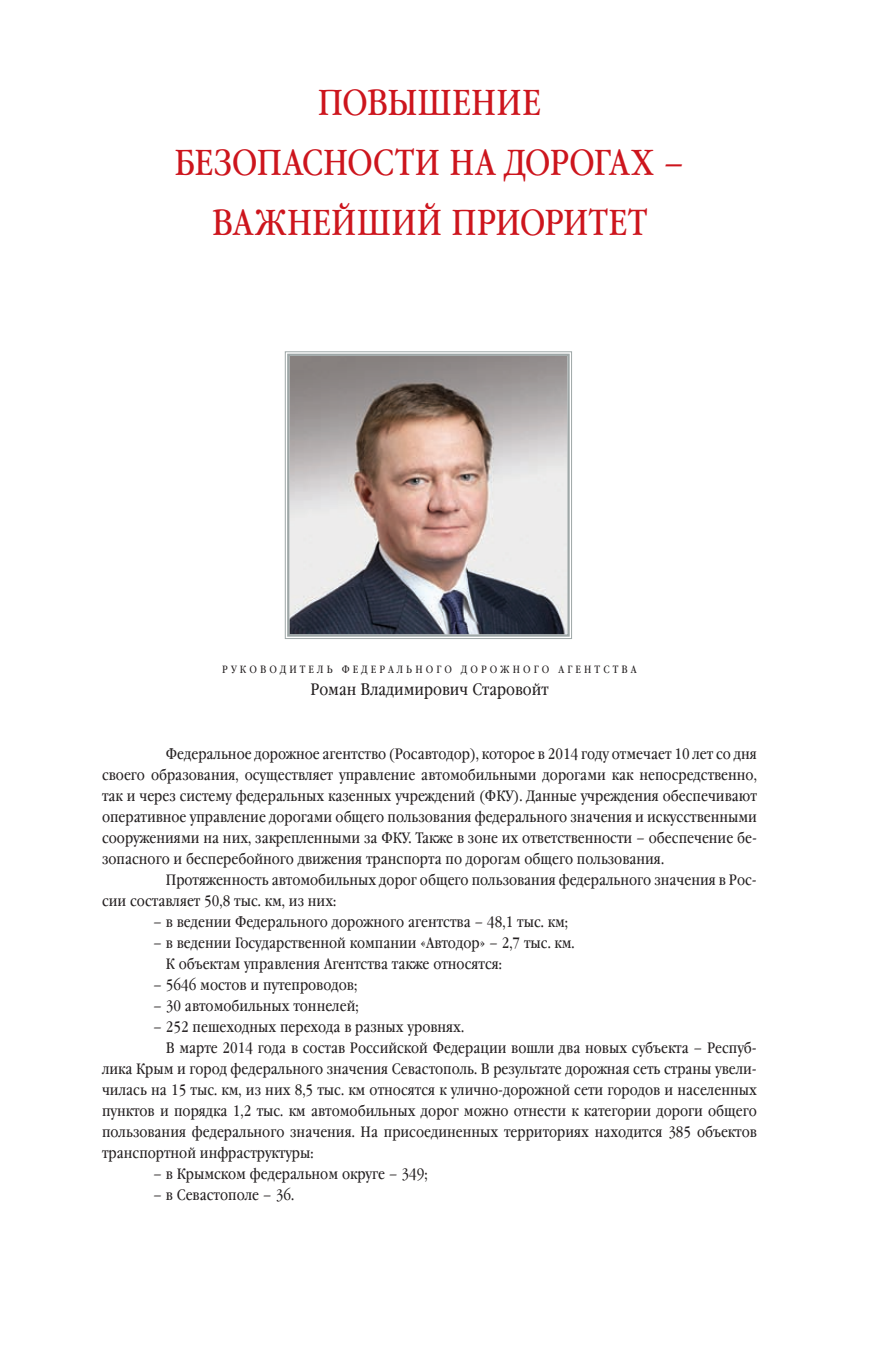
<style>
.page{position:relative;width:893px;height:1361px;background:#fff}
.page>*{position:absolute;margin:0;border:0;box-sizing:border-box;transform-origin:0 0}
.t1{font:36px "Garamond Book Narrow C";color:#cd151d}
.t2{font:16.5px "Garamond Book Narrow C";color:#231f20}
.t3{font:15px/21px "Garamond Book Narrow C";color:#231f20}
.t4{font:10.5px "Garamond Book Narrow C";color:#231f20}
</style>
<div class="page">
<img style="left:285px;top:351px;width:287px;height:288px">
<div style="left:287px;top:354px;width:283px;height:283px;border:2px solid #9ea7a7"></div>
<h1 class="t1" style="left:318px;top:83px;width:50px">Повышение</h1>
<h1 class="t1" style="left:175px;top:143px;width:23px">безопасности</h1>
<h1 class="t1" style="left:449px;top:143px;width:78px">на дорога</h1>
<h1 class="t1" style="left:631px;top:143px;width:55px">х –</h1>
<h1 class="t1" style="left:212px;top:203px;width:27px">важнейший</h1>
<h1 class="t1" style="left:451px;top:203px;width:23px">приоритет</h1>
<p class="t4" style="left:222px;top:663px;width:20px">Р уководитель</p>
<p class="t4" style="left:342px;top:663px;width:22px">Ф едерального</p>
<p class="t4" style="left:461px;top:663px;width:11px">дорожного</p>
<p class="t4" style="left:558px;top:663px;width:10px">агентства</p>
<p class="t2" style="left:310px;top:680px;width:240px">Роман Владимирович Старовойт</p>
<p class="t3" style="left:166px;top:744px;width:593px">Федеральное дорожное агентство (Росавтодор), которое в 2014 году отмечает 10 лет со дня</p>
<p class="t3" style="left:102px;top:765px;width:656px">своего образования, осуществляет управление автомобильными дорогами как непосредственно,</p>
<p class="t3" style="left:102px;top:786px;width:656px">так и через систему федеральных казенных учреждений (ФКУ). Данные учреждения обеспечивают</p>
<p class="t3" style="left:102px;top:807px;width:656px">оперативное управление дорогами общего пользования федерального значения и искусственными</p>
<p class="t3" style="left:102px;top:828px;width:656px">сооружениями на них, закрепленными за ФКУ. Также в зоне их ответственности – обеспечение бе-</p>
<p class="t3" style="left:102px;top:849px;width:563px">зопасного и бесперебойного движения транспорта по дорогам общего пользования.</p>
<p class="t3" style="left:166px;top:870px;width:592px">Протяженность автомобильных дорог общего пользования федерального значения в Рос-</p>
<p class="t3" style="left:102px;top:891px;width:236px">сии составляет 50,8 тыс. км, из них:</p>
<p class="t3" style="left:153px;top:912px;width:416px">– в ведении Федерального дорожного агентства – 48,1 тыс. км;</p>
<p class="t3" style="left:166px;top:933px;width:410px;text-indent:-13px">– в ведении Государственной компании «Автодор» – 2,7 тыс. км.<br>К объектам управления Агентства также относятся:</p>
<p class="t3" style="left:153px;top:975px;width:206px">– 5646 мостов и путепроводов;</p>
<p class="t3" style="left:153px;top:996px;width:207px">– 30 автомобильных тоннелей;</p>
<p class="t3" style="left:153px;top:1017px;width:313px">– 252 пешеходных перехода в разных уровнях.</p>
<p class="t3" style="left:166px;top:1038px;width:592px">В марте 2014 года в состав Российской Федерации вошли два новых субъекта – Респуб-</p>
<p class="t3" style="left:102px;top:1059px;width:656px">лика Крым и город федерального значения Севастополь. В результате дорожная сеть страны увели-</p>
<p class="t3" style="left:102px;top:1080px;width:656px">чилась на 15 тыс. км, из них 8,5 тыс. км относятся к улично-дорожной сети городов и населенных</p>
<p class="t3" style="left:102px;top:1101px;width:656px">пунктов и порядка 1,2 тыс. км автомобильных дорог можно отнести к категории дороги общего</p>
<p class="t3" style="left:102px;top:1122px;width:656px">пользования федерального значения. На присоединенных территориях находится 385 объектов</p>
<p class="t3" style="left:102px;top:1143px;width:213px">транспортной инфраструктуры:</p>
<p class="t3" style="left:153px;top:1164px;width:276px">– в Крымском федеральном округе – 349;</p>
<p class="t3" style="left:153px;top:1185px;width:142px">– в Севастополе – 36.</p>
</div>
